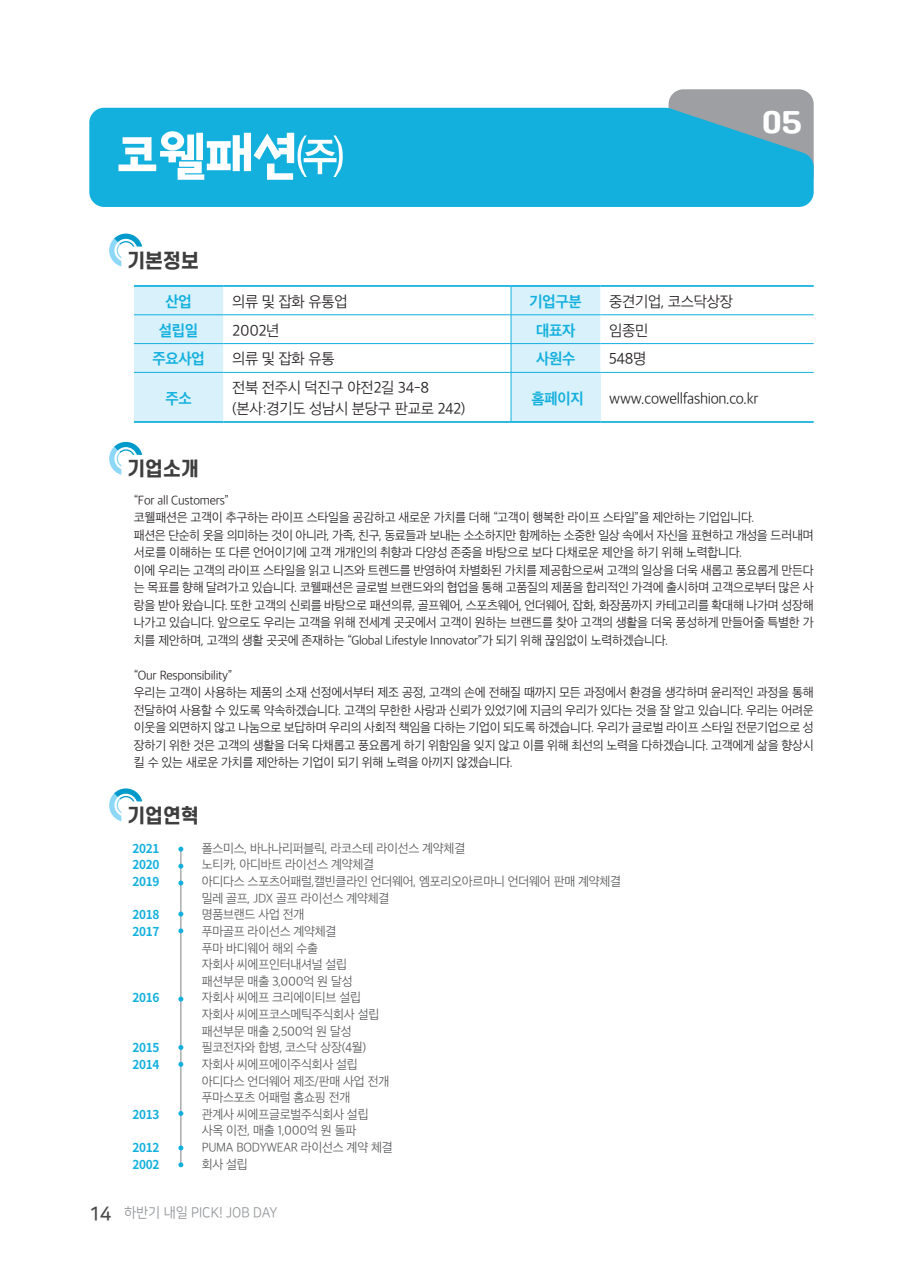
<style>
.page{position:relative;width:903px;height:1275px;background:#fff}
.page>*{position:absolute;margin:0;border:0;box-sizing:border-box;transform-origin:0 0}
.t1{font:50.75px "BRB";color:#fff}
.t2{font:29.75px "Cafe 24 Ssurround";color:#fff}
.t3{font:800 19.25px "S Core Dream 7";letter-spacing:-.03em;color:#3e3e3f}
.t4{font:14.88px/21px "SD Gothic Neoa c Lt";letter-spacing:-.02em;color:#231f20}
.t5{font:14.88px "SD Gothic Neoa g Bd";letter-spacing:-.02em;color:#13b0de}
.t6{font:14px "Nanum Square R";color:#939598;scale:.95 1}
.t7{font:12.25px/17.5px "SD Gothic Neoa c Lt";letter-spacing:-.02em;color:#231f20}
.t8{font:12.25px/16.6px "SD Gothic Neoa c Lt";letter-spacing:-.02em;color:#57585a}
.t9{font:700 12.25px/16.6px "Noto Sans KR";letter-spacing:-.02em;color:#13b0de}
.s1{font-family:"Nanum Square B";font-size:19.25px;color:#4b4c4d}
</style>
<div class="page">
<div style="left:668px;top:89px;width:146px;height:101px;background:#9d9fa2;border-radius:15px"></div>
<div style="left:89px;top:108px;width:725px;height:99px;background:#13b0de"></div>
<svg style="left:109px;top:442px;width:33px;height:33px"></svg>
<hr style="left:181px;top:849px;width:1px;height:316px;background:#808285">
<svg style="left:178px;top:847px;width:5px;height:5px"></svg>
<svg style="left:178px;top:864px;width:5px;height:5px"></svg>
<svg style="left:178px;top:911px;width:5px;height:5px"></svg>
<svg style="left:178px;top:1045px;width:5px;height:5px"></svg>
<svg style="left:178px;top:1145px;width:5px;height:5px"></svg>
<svg style="left:178px;top:880px;width:5px;height:5px"></svg>
<svg style="left:178px;top:928px;width:5px;height:5px"></svg>
<svg style="left:178px;top:1062px;width:5px;height:5px"></svg>
<svg style="left:178px;top:1162px;width:5px;height:5px"></svg>
<svg style="left:178px;top:997px;width:5px;height:5px"></svg>
<svg style="left:178px;top:1111px;width:5px;height:5px"></svg>
<svg style="left:109px;top:788px;width:33px;height:33px"></svg>
<div style="left:134px;top:287px;width:89px;height:134px;background:#d9f1fb"></div>
<div style="left:511px;top:372px;width:89px;height:50px;background:#d9f1fb"></div>
<hr style="left:134px;top:285px;width:89px;height:2px;background:#13b0de">
<hr style="left:223px;top:285px;width:288px;height:2px;background:#13b0de">
<hr style="left:511px;top:285px;width:89px;height:2px;background:#13b0de">
<hr style="left:600px;top:285px;width:214px;height:2px;background:#13b0de">
<hr style="left:134px;top:314px;width:89px;height:1px;background:#13b0de">
<hr style="left:223px;top:314px;width:288px;height:1px;background:#13b0de">
<hr style="left:600px;top:314px;width:214px;height:1px;background:#13b0de">
<hr style="left:134px;top:343px;width:89px;height:1px;background:#13b0de">
<hr style="left:223px;top:343px;width:288px;height:1px;background:#13b0de">
<hr style="left:600px;top:343px;width:214px;height:1px;background:#13b0de">
<hr style="left:134px;top:372px;width:89px;height:1px;background:#13b0de">
<hr style="left:223px;top:372px;width:288px;height:1px;background:#13b0de">
<hr style="left:511px;top:372px;width:89px;height:1px;background:#13b0de">
<hr style="left:600px;top:372px;width:214px;height:1px;background:#13b0de">
<svg style="left:511px;top:286px;width:89px;height:86px;background:#d1eef9"></svg>
<hr style="left:511px;top:373px;width:1px;height:48px;background:#13b0de">
<hr style="left:134px;top:421px;width:89px;height:2px;background:#13b0de">
<hr style="left:223px;top:421px;width:288px;height:2px;background:#13b0de">
<hr style="left:511px;top:421px;width:89px;height:2px;background:#13b0de">
<hr style="left:600px;top:421px;width:214px;height:2px;background:#13b0de">
<svg style="left:109px;top:234px;width:33px;height:32px"></svg>
<h1 class="t1" style="left:117px;top:127px;width:229px">코웰패션㈜</h1>
<h3 class="t3" style="left:127px;top:247px;width:74px">기본정보</h3>
<h2 class="t2" style="left:761px;top:109px;width:43px">05</h2>
<p class="t5" style="left:165px;top:294px;width:28px">산업</p>
<p class="t4" style="left:232px;top:291px;width:117px">의류 및 잡화 유통업</p>
<p class="t5" style="left:529px;top:294px;width:54px">기업구분</p>
<p class="t4" style="left:609px;top:291px;width:125px">중견기업, 코스닥상장</p>
<p class="t5" style="left:159px;top:323px;width:41px">설립일</p>
<p class="t4" style="left:232px;top:320px;width:49px">2002년</p>
<p class="t5" style="left:536px;top:323px;width:41px">대표자</p>
<p class="t4" style="left:609px;top:320px;width:41px">임종민</p>
<p class="t5" style="left:152px;top:352px;width:54px">주요사업</p>
<p class="t4" style="left:232px;top:348px;width:104px">의류 및 잡화 유통</p>
<p class="t5" style="left:536px;top:352px;width:41px">사원수</p>
<p class="t4" style="left:609px;top:348px;width:39px">548명</p>
<p class="t5" style="left:165px;top:391px;width:28px">주소</p>
<p class="t4" style="left:232px;top:377px;width:235px">전북 전주시 덕진구 야전2길 34-8 (본사:경기도 성남시 분당구 판교로 242)</p>
<p class="t5" style="left:531px;top:391px;width:54px">홈페이지</p>
<p class="t4" style="left:609px;top:388px;width:151px">www.cowellfashion.co.kr</p>
<h3 class="t3" style="left:127px;top:455px;width:74px">기업소개</h3>
<p class="t7" style="left:134px;top:491px;width:681px">“For all Customers”<br>코웰패션은 고객이 추구하는 라이프 스타일을 공감하고 새로운 가치를 더해 “고객이 행복한 라이프 스타일”을 제안하는 기업입니다.<br>패션은 단순히 옷을 의미하는 것이 아니라, 가족, 친구, 동료들과 보내는 소소하지만 함께하는 소중한 일상 속에서 자신을 표현하고 개성을 드러내며 서로를 이해하는 또 다른 언어이기에 고객 개개인의 취향과 다양성 존중을 바탕으로 보다 다채로운 제안을 하기 위해 노력합니다.<br>이에 우리는 고객의 라이프 스타일을 읽고 니즈와 트렌드를 반영하여 차별화된 가치를 제공함으로써 고객의 일상을 더욱 새롭고 풍요롭게 만든다 는 목표를 향해 달려가고 있습니다. 코웰패션은 글로벌 브랜드와의 협업을 통해 고품질의 제품을 합리적인 가격에 출시하며 고객으로부터 많은 사 랑을 받아 왔습니다. 또한 고객의 신뢰를 바탕으로 패션의류, 골프웨어, 스포츠웨어, 언더웨어, 잡화, 화장품까지 카테고리를 확대해 나가며 성장해 나가고 있습니다. 앞으로도 우리는 고객을 위해 전세계 곳곳에서 고객이 원하는 브랜드를 찾아 고객의 생활을 더욱 풍성하게 만들어줄 특별한 가 치를 제안하며, 고객의 생활 곳곳에 존재하는 “Global Lifestyle Innovator”가 되기 위해 끊임없이 노력하겠습니다.</p>
<p class="t7" style="left:134px;top:666px;width:681px">“Our Responsibility”<br>우리는 고객이 사용하는 제품의 소재 선정에서부터 제조 공정, 고객의 손에 전해질 때까지 모든 과정에서 환경을 생각하며 윤리적인 과정을 통해 전달하여 사용할 수 있도록 약속하겠습니다. 고객의 무한한 사랑과 신뢰가 있었기에 지금의 우리가 있다는 것을 잘 알고 있습니다. 우리는 어려운 이웃을 외면하지 않고 나눔으로 보답하며 우리의 사회적 책임을 다하는 기업이 되도록 하겠습니다. 우리가 글로벌 라이프 스타일 전문기업으로 성 장하기 위한 것은 고객의 생활을 더욱 다채롭고 풍요롭게 하기 위함임을 잊지 않고 이를 위해 최선의 노력을 다하겠습니다. 고객에게 삶을 향상시 킬 수 있는 새로운 가치를 제안하는 기업이 되기 위해 노력을 아끼지 않겠습니다.</p>
<h3 class="t3" style="left:127px;top:802px;width:74px">기업연혁</h3>
<p class="t9" style="left:132px;top:840px;width:29px;text-align:justify">2021<br>2020<br>2019</p>
<p class="t9" style="left:132px;top:907px;width:29px">2018<br>2017</p>
<p class="t9" style="left:132px;top:990px;width:29px">2016</p>
<p class="t9" style="left:132px;top:1040px;width:29px">2015<br>2014</p>
<p class="t9" style="left:132px;top:1106px;width:29px">2013</p>
<p class="t9" style="left:132px;top:1139px;width:29px">2012<br>2002</p>
<p class="t8" style="left:202px;top:840px;width:421px">폴스미스, 바나나리퍼블릭, 라코스테 라이선스 계약체결<br>노티카, 아디바트 라이선스 계약체결<br>아디다스 스포츠어패럴,캘빈클라인 언더웨어, 엠포리오아르마니 언더웨어 판매 계약체결 밀레 골프, JDX 골프 라이선스 계약체결<br>명품브랜드 사업 전개<br>푸마골프 라이선스 계약체결<br>푸마 바디웨어 해외 수출<br>자회사 씨에프인터내셔널 설립<br>패션부문 매출 3,000억 원 달성<br>자회사 씨에프 크리에이티브 설립<br>자회사 씨에프코스메틱주식회사 설립<br>패션부문 매출 2,500억 원 달성<br>필코전자와 합병, 코스닥 상장(4월)<br>자회사 씨에프에이주식회사 설립<br>아디다스 언더웨어 제조/판매 사업 전개<br>푸마스포츠 어패럴 홈쇼핑 전개<br>관계사 씨에프글로벌주식회사 설립<br>사옥 이전, 매출 1,000억 원 돌파<br>PUMA BODYWEAR 라이선스 계약 체결<br>회사 설립</p>
<p class="t6" style="left:89px;top:1206px;width:200px"><span class="s1">14</span> 하반기 내일 PICK! JOB DAY</p>
</div>
